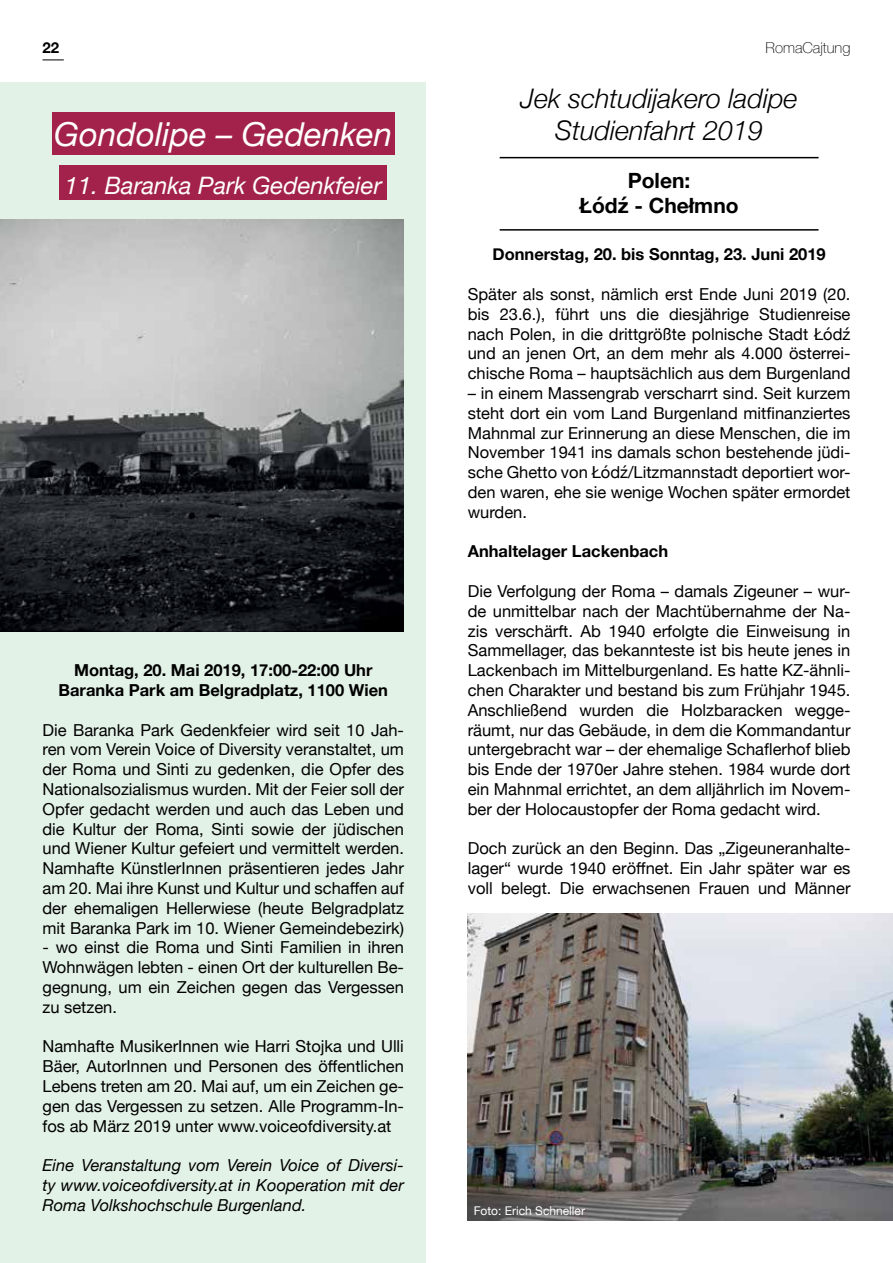
<style>
.page{position:relative;width:893px;height:1263px;background:#fff}
.page>*{position:absolute;margin:0;border:0;box-sizing:border-box;transform-origin:0 0}
.t1{font:italic 33px "Helvetica Neue";color:#fff}
.t2{font:italic 300 27px/32.4px "Helvetica Neue";color:#000;text-align:center}
.t3{font:italic 24px "Helvetica Neue";color:#fff}
.t4{font:700 21px/25.2px "Helvetica Neue";color:#000;text-align:center}
.t5{font:16.5px/19.8px "Helvetica Neue";color:#000;text-align:justify}
.t6{font:700 16.5px/19.8px "Helvetica Neue";color:#000;text-align:center}
.t7{font:italic 16.5px/19.8px "Helvetica Neue";color:#000;text-align:justify}
.t8{font:100 15px "Helvetica Neue";color:#000}
.t9{font:700 15px "Helvetica Neue";color:#000}
.t10{font:12px "Helvetica Neue";color:#fff}
</style>
<div class="page">
<svg style="left:43px;top:60px;width:21px;height:1px"></svg>
<div style="left:0;top:82px;width:425px;height:1181px;background:#e3f2e7"></div>
<div style="left:60px;top:166px;width:327px;height:34px;background:#a2224b"></div>
<div style="left:52px;top:113px;width:342px;height:42px;background:#a2224b"></div>
<hr style="left:500px;top:157px;width:319px;height:1px;background:#000">
<hr style="left:500px;top:229px;width:319px;height:2px;background:#000">
<img style="left:468px;top:914px;width:425px;height:306px">
<img style="left:0;top:219px;width:404px;height:412px">
<p class="t9" style="left:43px;top:36px;width:18px">22</p>
<p class="t8" style="left:766px;top:36px;width:86px">RomaCajtung</p>
<h1 class="t1" style="left:54px;top:110px;width:339px">Gondolipe – Gedenken</h1>
<h3 class="t3" style="left:65px;top:168px;width:318px">11. Baranka Park Gedenkfeier</h3>
<p class="t6" style="left:59px;top:661px;width:331px">Montag, 20. Mai 2019, 17:00-22:00 Uhr<br>Baranka Park am Belgradplatz, 1100 Wien</p>
<p class="t5" style="left:43px;top:721px;width:363px">Die Baranka Park Gedenkfeier wird seit 10 Jah&shy;ren vom Verein Voice of Diversity veranstaltet, um der Roma und Sinti zu gedenken, die Opfer des Nationalsozialismus wurden. Mit der Feier soll der Opfer gedacht werden und auch das Leben und die Kultur der Roma, Sinti sowie der jüdischen und Wiener Kultur gefeiert und vermittelt werden.<br>Namhafte KünstlerInnen präsentieren jedes Jahr am 20. Mai ihre Kunst und Kultur und schaffen auf der ehemaligen Hellerwiese (heute Belgradplatz mit Baranka Park im 10. Wiener Gemeindebezirk)</p>
<p class="t5" style="left:43px;top:939px;width:363px">- wo einst die Roma und Sinti Familien in ihren Wohnwägen lebten - einen Ort der kulturellen Be&shy;gegnung, um ein Zeichen gegen das Vergessen zu setzen.</p>
<p class="t5" style="left:43px;top:1038px;width:363px">Namhafte MusikerInnen wie Harri Stojka und Ulli Bäer, AutorInnen und Personen des öffentlichen Lebens treten am 20. Mai auf, um ein Zeichen ge&shy;gen das Vergessen zu setzen. Alle Programm-In&shy;fos ab März 2019 unter www.voiceofdiversity.at</p>
<p class="t7" style="left:43px;top:1156px;width:363px">Eine Veranstaltung vom Verein Voice of Diversi&shy;ty www.voiceofdiversity.at in Kooperation mit der Roma Volkshochschule Burgenland.</p>
<h2 class="t2" style="left:521px;top:80px;width:279px">Jek schtudijakero ladipe<br>Studienfahrt 2019</h2>
<p class="t4" style="left:580px;top:168px;width:161px">Polen:<br>Łódź - Chełmno</p>
<p class="t6" style="left:492px;top:245px;width:335px">Donnerstag, 20. bis Sonntag, 23. Juni 2019</p>
<p class="t5" style="left:468px;top:285px;width:384px">Später als sonst, nämlich erst Ende Juni 2019 (20. bis 23.6.), führt uns die diesjährige Studienreise nach Polen, in die drittgrößte polnische Stadt Łódź und an jenen Ort, an dem mehr als 4.000 österrei&shy;chische Roma – hauptsächlich aus dem Burgenland</p>
<p class="t5" style="left:468px;top:384px;width:384px">– in einem Massengrab verscharrt sind. Seit kurzem steht dort ein vom Land Burgenland mitfinanziertes Mahnmal zur Erinnerung an diese Menschen, die im November 1941 ins damals schon bestehende jüdi&shy;sche Ghetto von Łódź/Litzmannstadt deportiert wor&shy;den waren, ehe sie wenige Wochen später ermordet wurden.</p>
<p class="t6" style="left:468px;top:542px;width:202px">Anhaltelager Lackenbach</p>
<p class="t5" style="left:468px;top:582px;width:384px">Die Verfolgung der Roma – damals Zigeuner – wur&shy;de unmittelbar nach der Machtübernahme der Na&shy;zis verschärft. Ab 1940 erfolgte die Einweisung in Sammellager, das bekannteste ist bis heute jenes in Lackenbach im Mittelburgenland. Es hatte KZ-ähnli&shy;chen Charakter und bestand bis zum Frühjahr 1945.<br>Anschließend wurden die Holzbaracken wegge&shy;räumt, nur das Gebäude, in dem die Kommandantur untergebracht war – der ehemalige Schaflerhof blieb bis Ende der 1970er Jahre stehen. 1984 wurde dort ein Mahnmal errichtet, an dem alljährlich im Novem&shy;ber der Holocaustopfer der Roma gedacht wird.</p>
<p class="t5" style="left:468px;top:840px;width:384px">Doch zurück an den Beginn. Das „Zigeuneranhalte&shy;lager“ wurde 1940 eröffnet. Ein Jahr später war es voll belegt. Die erwachsenen Frauen und Männer</p>
<p class="t10" style="left:474px;top:1202px;width:113px">Foto: Erich Schneller</p>
</div>
